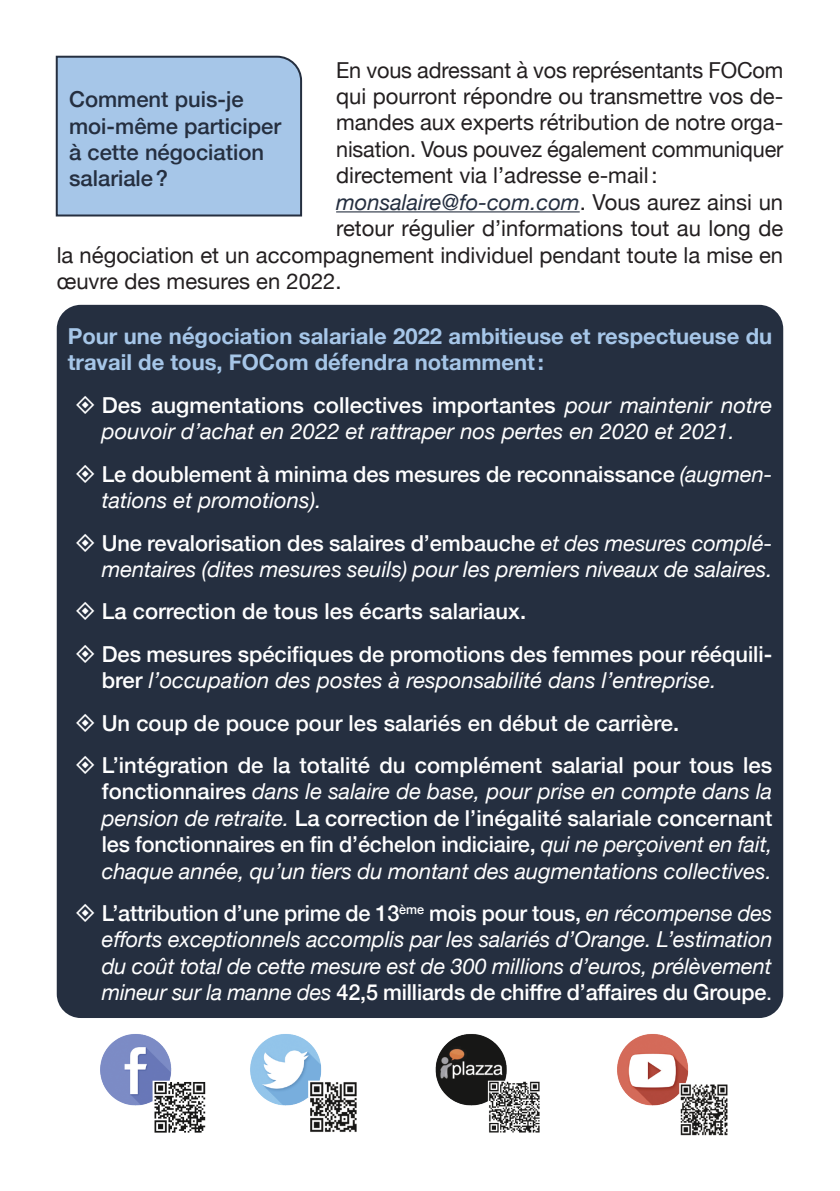
<style>
.page{position:relative;width:840px;height:1191px;background:#fff}
.page>*{position:absolute;margin:0;border:0;box-sizing:border-box;transform-origin:0 0}
.t1{font:500 22px/26.4px "Helvetica Neue";color:#fff}
.t2{font:italic 22px/26.4px "Helvetica Neue";color:#fff}
.t3{font:22px/26.4px "Helvetica Neue";color:#231f20;text-align:justify}
.t4{font:700 22px/26.4px "Helvetica Neue";color:#a6c6e8}
.t5{font:500 22px/26.4px "Helvetica Neue";color:#252f40}
.t6{font:italic 22px "Helvetica Neue";color:#252f40}
.s1{font-style:normal;color:#231f20}
.s2{font-weight:500;font-style:normal}
.s3{font-weight:400;font-style:italic}
.s4{font-style:normal}
</style>
<div class="page">
<div style="left:57px;top:305px;width:725px;height:713px;background:#252f40;border-radius:24px"></div>
<hr style="left:336px;top:211px;width:243px;height:1px;background:#252f40">
<div style="left:55px;top:55px;width:248px;height:162px;background:#a6c6e8"></div>
<img style="left:101px;top:1034px;width:627px;height:102px">
<p class="t3" style="left:336px;top:58px;width:448px">En vous adressant à vos représentants FOCom qui pourront répondre ou transmettre vos de&shy;mandes aux experts rétribution de notre orga&shy;nisation. Vous pouvez également communiquer directement via l’adresse e-mail:</p>
<p class="t6" style="left:336px;top:186px;width:448px">monsalaire@fo-com.com<span class="s1">. Vous aurez ainsi un</span></p>
<p class="t3" style="left:336px;top:216px;width:448px">retour régulier d’informations tout au long de</p>
<p class="t3" style="left:57px;top:243px;width:727px">la négociation et un accompagnement individuel pendant toute la mise en</p>
<p class="t3" style="left:57px;top:269px;width:286px">œuvre des mesures en 2022.</p>
<p class="t5" style="left:69px;top:84px;width:213px">Comment puis-je moi-même participer à cette négociation salariale?</p>
<p class="t4" style="left:68px;top:323px;width:705px">Pour une négociation salariale 2022 ambitieuse et respectueuse du travail de tous, FOCom défendra notamment:</p>
<p class="t2" style="left:102px;top:393px;width:671px"><span class="s2">Des augmentations collectives importantes</span> pour maintenir notre pouvoir d’achat en 2022 et rattraper nos pertes en 2020 et 2021.</p>
<p class="t1" style="left:102px;top:459px;width:671px">Le doublement à minima des mesures de reconnaissance <span class="s3">(augmen&shy;tations et promotions).</span></p>
<p class="t2" style="left:102px;top:531px;width:671px"><span class="s2">Une revalorisation des salaires d’embauche</span> et des mesures complé&shy;mentaires (dites mesures seuils) pour les premiers niveaux de salaires.</p>
<p class="t1" style="left:102px;top:596px;width:425px">La correction de tous les écarts salariaux.</p>
<p class="t1" style="left:102px;top:639px;width:671px">Des mesures spécifiques de promotions des femmes pour rééquili&shy;brer <span class="s3">l’occupation des postes à responsabilité dans l’entreprise.</span></p>
<p class="t1" style="left:102px;top:708px;width:578px">Un coup de pouce pour les salariés en début de carrière.</p>
<p class="t1" style="left:102px;top:750px;width:672px;text-align:justify">L’intégration de la totalité du complément salarial pour tous les fonctionnaires <span class="s3">dans le salaire de base, pour prise en compte dans la pension de retraite.</span> La correction de l’inégalité salariale concernant les fonctionnaires en fin d’échelon indiciaire, <span class="s3">qui ne perçoivent en fait, chaque année, qu’un tiers du montant des augmentations collectives.</span></p>
<p class="t2" style="left:102px;top:901px;width:672px;text-align:justify"><span class="s2">L’attribution d’une prime de 13</span><sup>ème</sup> <span class="s2">mois pour tous,</span> en récompense des efforts exceptionnels accomplis par les salariés d’Orange. L’estimation du coût total de cette mesure est de 300 millions d’euros, prélèvement mineur sur la manne des <span class="s2">42,5 milliards de chiffre d’affaires du Groupe</span><span class="s4">.</span></p>
</div>
